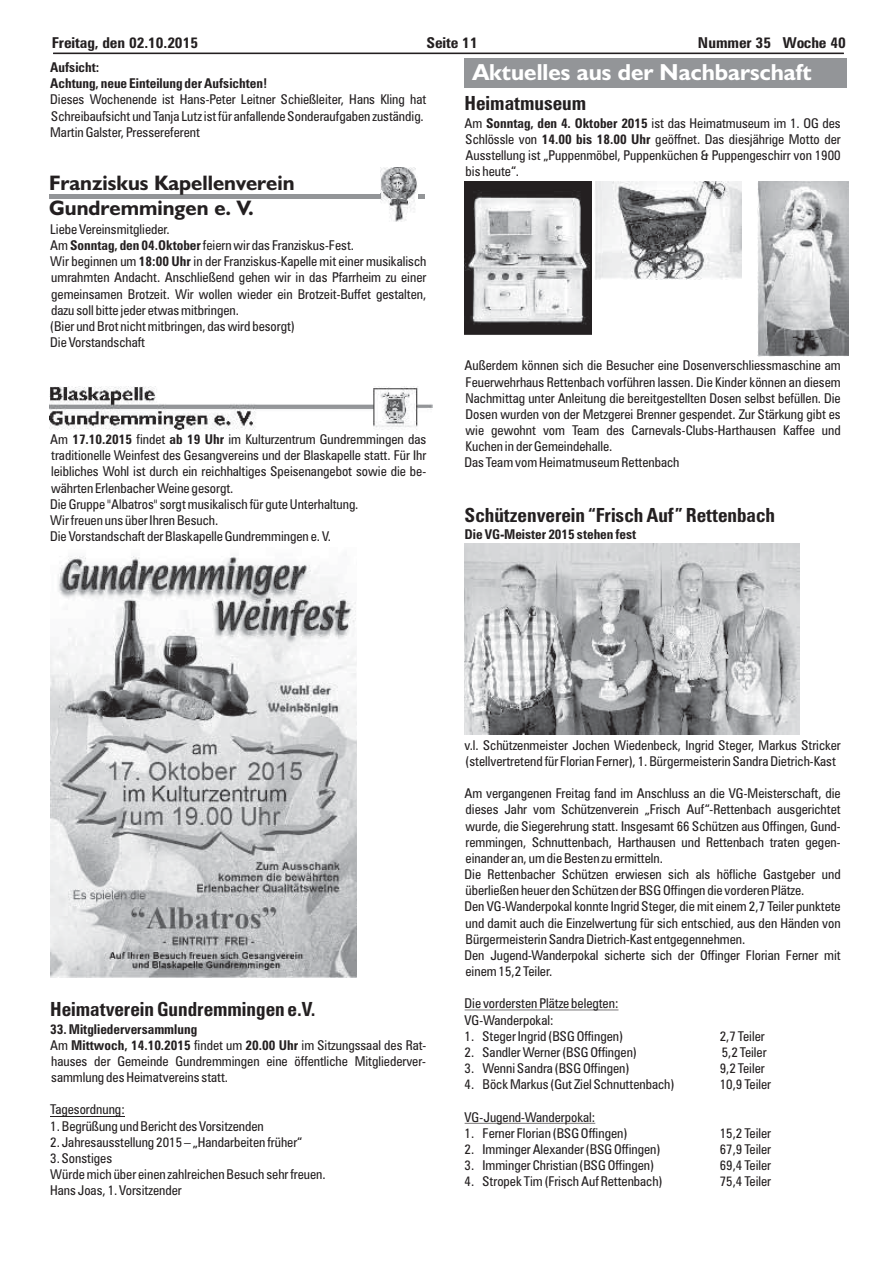
<style>
.page{position:relative;width:893px;height:1263px;background:#fff}
.page>*{position:absolute;margin:0;border:0;box-sizing:border-box;transform-origin:0 0}
.t1{font:700 24px "Humanist 521 BT";color:#fff}
.t2{font:700 23.25px "Humanist 521 BT";color:#fff}
.t3{font:700 21px/25.2px "Humanist 521 BT";color:#231f20}
.t4{font:700 condensed 19.5px "Zurich BT";color:#231f20}
.t5{font:700 condensed 15px "Zurich BT";letter-spacing:-.005em;color:#231f20;scale:1.04 1}
.t6{font:condensed 13.5px/16.2px "Zurich BT";color:#231f20}
.t7{font:700 condensed 13.5px/16.2px "Zurich BT";color:#231f20}
.s1{font-weight:700}
</style>
<div class="page">
<hr style="left:50px;top:1116px;width:75px;height:1px;background:#231f20">
<hr style="left:465px;top:1010px;width:153px;height:1px;background:#231f20">
<hr style="left:465px;top:1123px;width:130px;height:1px;background:#231f20">
<hr style="left:53px;top:53px;width:791px;height:1px;background:#231f20">
<div style="left:464px;top:58px;width:382px;height:30px;background:#939598"></div>
<img style="left:464px;top:181px;width:128px;height:154px">
<img style="left:595px;top:181px;width:147px;height:98px">
<img style="left:758px;top:181px;width:90px;height:176px">
<hr style="left:49px;top:195px;width:376px;height:4px;background:#939598">
<img style="left:380px;top:168px;width:38px;height:54px">
<img style="left:50px;top:386px;width:382px;height:44px">
<img style="left:50px;top:556px;width:307px;height:422px">
<img style="left:465px;top:543px;width:335px;height:192px">
<p class="t5" style="left:52px;top:37px;width:142px">Freitag, den 02.10.2015</p>
<p class="t5" style="left:426px;top:37px;width:51px">Seite 11</p>
<p class="t5" style="left:698px;top:37px;width:144px">Nummer 35 Woche 40</p>
<h1 class="t1" style="left:472px;top:63px;width:209px">Vereinsnachrichten</h1>
<p class="t7" style="left:50px;top:60px;width:219px">Aufsicht:<br>Achtung, neue Einteilung der Aufsichten!</p>
<p class="t6" style="left:50px;top:93px;width:378px">Dieses Wochenende ist Hans-Peter Leitner Schießleiter, Hans Kling hat<br>Schreibaufsicht und Tanja Lutz ist für anfallende Sonderaufgaben zuständig.<br>Martin Galster, Pressereferent</p>
<h2 class="t2" style="left:472px;top:64px;width:341px">Aktuelles aus der Nachbarschaft</h2>
<h3 class="t4" style="left:465px;top:96px;width:123px">Heimatmuseum</h3>
<p class="t6" style="left:465px;top:116px;width:378px;text-align:justify">Am <span class="s1">Sonntag, den 4. Oktober 2015</span> ist das Heimatmuseum im 1. OG des Schlössle von <span class="s1">14.00 bis 18.00 Uhr</span> geöffnet. Das diesjährige Motto der Ausstellung ist „Puppenmöbel, Puppenküchen &amp; Puppengeschirr von 1900 bis heute“.</p>
<h3 class="t3" style="left:49px;top:173px;width:247px">Franziskus Kapellenverein<br>Gundremmingen e. V.</h3>
<p class="t6" style="left:50px;top:222px;width:378px">Liebe Vereinsmitglieder.<br>Am <span class="s1">Sonntag, den 04.Oktober</span> feiern wir das Franziskus-Fest.<br>Wir beginnen um <span class="s1">18:00 Uhr</span> in der Franziskus-Kapelle mit einer musikalisch umrahmten Andacht. Anschließend gehen wir in das Pfarrheim zu einer gemeinsamen Brotzeit. Wir wollen wieder ein Brotzeit-Buffet gestalten, dazu soll bitte jeder etwas mitbringen.<br>(Bier und Brot nicht mitbringen, das wird besorgt)<br>Die Vorstandschaft</p>
<p class="t6" style="left:50px;top:432px;width:378px">Am <span class="s1">17.10.2015</span> findet <span class="s1">ab 19 Uhr</span> im Kulturzentrum Gundremmingen das traditionelle Weinfest des Gesangvereins und der Blaskapelle statt. Für Ihr leibliches Wohl ist durch ein reichhaltiges Speisenangebot sowie die be&shy;währten Erlenbacher Weine gesorgt.<br>Die Gruppe "Albatros" sorgt musikalisch für gute Unterhaltung.<br>Wir freuen uns über Ihren Besuch.<br>Die Vorstandschaft der Blaskapelle Gundremmingen e. V.</p>
<p class="t6" style="left:465px;top:359px;width:378px">Außerdem können sich die Besucher eine Dosenverschliessmaschine am Feuerwehrhaus Rettenbach vorführen lassen. Die Kinder können an diesem Nachmittag unter Anleitung die bereitgestellten Dosen selbst befüllen. Die Dosen wurden von der Metzgerei Brenner gespendet. Zur Stärkung gibt es wie gewohnt vom Team des Carnevals-Clubs-Harthausen Kaffee und Kuchen in der Gemeindehalle.<br>Das Team vom Heimatmuseum Rettenbach</p>
<h3 class="t4" style="left:465px;top:508px;width:312px">Schützenverein “Frisch Auf” Rettenbach</h3>
<p class="t7" style="left:465px;top:528px;width:173px">Die VG-Meister 2015 stehen fest</p>
<h3 class="t4" style="left:50px;top:1002px;width:267px">Heimatverein Gundremmingen e.V.</h3>
<p class="t6" style="left:50px;top:1022px;width:378px"><span class="s1">33. Mitgliederversammlung<br></span>Am <span class="s1">Mittwoch, 14.10.2015</span> findet um <span class="s1">20.00 Uhr</span> im Sitzungssaal des Rat&shy;hauses der Gemeinde Gundremmingen eine öffentliche Mitgliederver&shy;sammlung des Heimatvereins statt.</p>
<p class="t6" style="left:50px;top:1103px;width:76px">Tagesordnung:</p>
<p class="t6" style="left:50px;top:1119px;width:215px">1. Begrüßung und Bericht des Vorsitzenden</p>
<p class="t6" style="left:50px;top:1135px;width:253px">2. Jahresausstellung 2015 – „Handarbeiten früher“</p>
<p class="t6" style="left:50px;top:1151px;width:277px">3. Sonstiges<br>Würde mich über einen zahlreichen Besuch sehr freuen.<br>Hans Joas, 1. Vorsitzender</p>
<p class="t6" style="left:465px;top:738px;width:378px">v.l. Schützenmeister Jochen Wiedenbeck, Ingrid Steger, Markus Stricker (stellvertretend für Florian Ferner), 1. Bürgermeisterin Sandra Dietrich-Kast</p>
<p class="t6" style="left:464px;top:787px;width:378px">Am vergangenen Freitag fand im Anschluss an die VG-Meisterschaft, die dieses Jahr vom Schützenverein „Frisch Auf“-Rettenbach ausgerichtet wurde, die Siegerehrung statt. Insgesamt 66 Schützen aus Offingen, Gund&shy;remmingen, Schnuttenbach, Harthausen und Rettenbach traten gegen&shy;einander an, um die Besten zu ermitteln.<br>Die Rettenbacher Schützen erwiesen sich als höfliche Gastgeber und überließen heuer den Schützen der BSG Offingen die vorderen Plätze.<br>Den VG-Wanderpokal konnte Ingrid Steger, die mit einem 2,7 Teiler punktete und damit auch die Einzelwertung für sich entschied, aus den Händen von Bürgermeisterin Sandra Dietrich-Kast entgegennehmen.<br>Den Jugend-Wanderpokal sicherte sich der Offinger Florian Ferner mit einem 15,2 Teiler.</p>
<p class="t6" style="left:464px;top:997px;width:155px">Die vordersten Plätze belegten:<br>VG-Wanderpokal:</p>
<p class="t6" style="left:464px;top:1029px;width:160px">1. Steger Ingrid (BSG Offingen)</p>
<p class="t6" style="left:720px;top:1029px;width:46px">2,7 Teiler</p>
<p class="t6" style="left:464px;top:1045px;width:174px">2. Sandler Werner (BSG Offingen)</p>
<p class="t6" style="left:722px;top:1045px;width:46px">5,2 Teiler</p>
<p class="t6" style="left:464px;top:1061px;width:166px">3. Wenni Sandra (BSG Offingen)</p>
<p class="t6" style="left:720px;top:1061px;width:46px">9,2 Teiler</p>
<p class="t6" style="left:464px;top:1078px;width:211px">4. Böck Markus (Gut Ziel Schnuttenbach)</p>
<p class="t6" style="left:720px;top:1078px;width:53px">10,9 Teiler</p>
<p class="t6" style="left:464px;top:1110px;width:132px">VG-Jugend-Wanderpokal:</p>
<p class="t6" style="left:464px;top:1126px;width:164px">1. Ferner Florian (BSG Offingen)</p>
<p class="t6" style="left:720px;top:1126px;width:53px">15,2 Teiler</p>
<p class="t6" style="left:464px;top:1142px;width:197px">2. Imminger Alexander (BSG Offingen)</p>
<p class="t6" style="left:720px;top:1142px;width:53px">67,9 Teiler</p>
<p class="t6" style="left:464px;top:1159px;width:191px">3. Imminger Christian (BSG Offingen)</p>
<p class="t6" style="left:720px;top:1159px;width:53px">69,4 Teiler</p>
<p class="t6" style="left:464px;top:1175px;width:199px">4. Stropek Tim (Frisch Auf Rettenbach)</p>
<p class="t6" style="left:720px;top:1175px;width:53px">75,4 Teiler</p>
</div>
